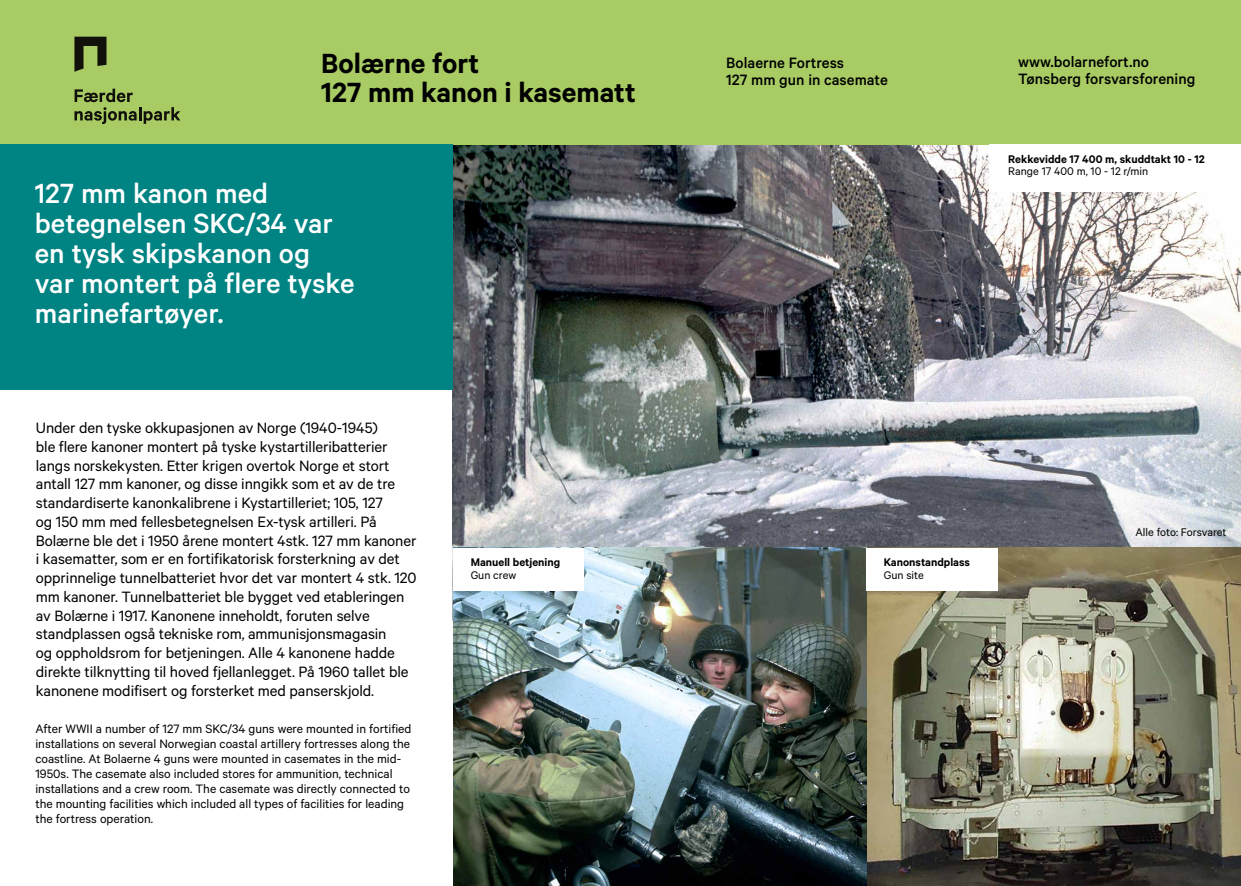
<style>
.page{position:relative;width:1241px;height:886px;background:#fff}
.page>*{position:absolute;margin:0;border:0;box-sizing:border-box;transform-origin:0 0}
.t1{font:500 31.25px/30px "Calibre";color:#fff}
.t2{font:600 31.25px/29.4px "Calibre";color:#000}
.t3{font:16.88px/18.8px "Calibre";letter-spacing:-.005em;color:#000}
.t4{font:500 16.88px/16.9px "Calibre";color:#000}
.t5{font:13.75px/15px "Calibre";color:#000}
.t6{font:600 12.5px "Calibre";color:#000}
.t7{font:12.5px "Calibre";color:#000}
</style>
<div class="page">
<img style="left:453px;top:144px;width:787px;height:403px">
<div style="left:0;top:0;width:1240px;height:144px;background:#a8cb63"></div>
<div style="left:0;top:144px;width:453px;height:246px;background:#008383"></div>
<img style="left:453px;top:547px;width:787px;height:339px">
<svg style="left:74px;top:89px;width:106px;height:35px"></svg>
<svg style="left:74px;top:37px;width:32px;height:35px"></svg>
<div style="left:989px;top:144px;width:251px;height:48px;background:#fff"></div>
<div style="left:453px;top:547px;width:130px;height:43px;background:#fff"></div>
<div style="left:865px;top:547px;width:132px;height:43px;background:#fff"></div>
<h1 class="t2" style="left:321px;top:48px;width:316px">Bolærne fort<br>127 mm kanon i kasematt</h1>
<h1 class="t1" style="left:35px;top:178px;width:321px">127 mm kanon med betegnelsen SKC/34 var en tysk skipskanon og var montert på flere tyske marinefartøyer.</h1>
<p class="t3" style="left:36px;top:418px;width:382px">Under den tyske okkupasjonen av Norge (1940-1945)<br>ble flere kanoner montert på tyske kystartilleribatterier langs norskekysten. Etter krigen overtok Norge et stort antall 127 mm kanoner, og disse inngikk som et av de tre standardiserte kanonkalibrene i Kystartilleriet; 105, 127<br>og 150 mm med fellesbetegnelsen Ex-tysk artilleri. På Bolærne ble det i 1950 årene montert 4stk. 127 mm kanoner i kasematter, som er en fortifikatorisk forsterkning av det opprinnelige tunnelbatteriet hvor det var montert 4 stk. 120 mm kanoner. Tunnelbatteriet ble bygget ved etableringen av Bolærne i 1917. Kanonene inneholdt, foruten selve standplassen også tekniske rom, ammunisjonsmagasin<br>og oppholdsrom for betjeningen. Alle 4 kanonene hadde direkte tilknytting til hoved fjellanlegget. På 1960 tallet ble kanonene modifisert og forsterket med panserskjold.</p>
<p class="t5" style="left:35px;top:720px;width:377px">After WWII a number of 127 mm SKC/34 guns were mounted in fortified installations on several Norwegian coastal artillery fortresses along the coastline. At Bolaerne 4 guns were mounted in casemates in the mid-1950s. The casemate also included stores for ammunition, technical installations and a crew room. The casemate was directly connected to the mounting facilities which included all types of facilities for leading the fortress operation.</p>
<p class="t6" style="left:470px;top:555px;width:91px">Manuell betjening</p>
<p class="t7" style="left:470px;top:567px;width:47px">Gun crew</p>
<p class="t4" style="left:726px;top:54px;width:163px">Bolaerne Fortress<br>127 mm gun in casemate</p>
<p class="t4" style="left:1017px;top:53px;width:179px">www.bolarnefort.no<br>Tønsberg forsvarsforening</p>
<p class="t6" style="left:1008px;top:152px;width:198px">Rekkevidde 17 400 m, skuddtakt 10 - 12</p>
<p class="t7" style="left:1008px;top:164px;width:141px">Range 17 400 m, 10 - 12 r/min</p>
<p class="t6" style="left:883px;top:555px;width:88px">Kanonstandplass</p>
<p class="t7" style="left:883px;top:567px;width:41px">Gun site</p>
<p class="t7" style="left:1135px;top:525px;width:93px">Alle foto: Forsvaret</p>
</div>
